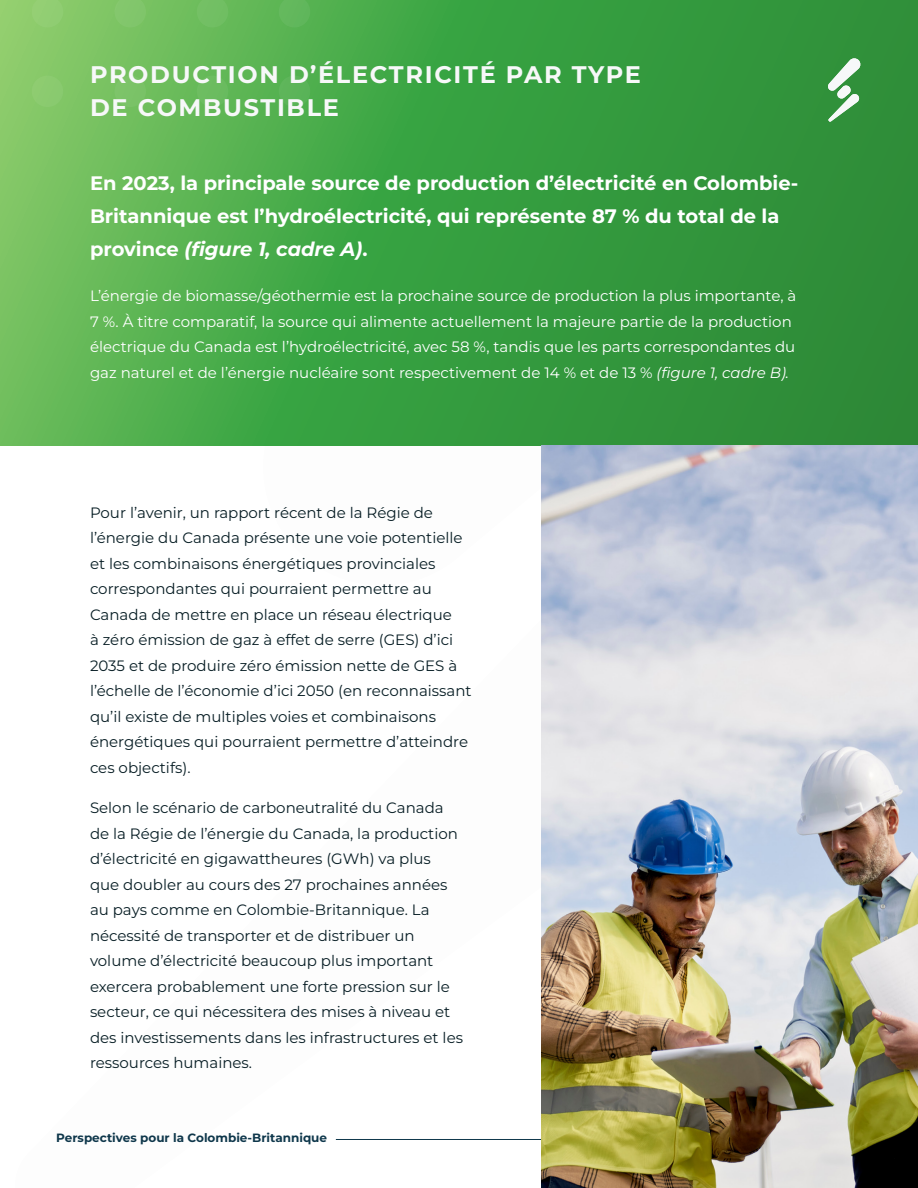
<style>
.page{position:relative;width:918px;height:1188px;background:#fff}
.page>*{position:absolute;margin:0;border:0;box-sizing:border-box;transform-origin:0 0}
.t1{font:700 24px/33px "Montserrat";letter-spacing:.07em;color:#f7f8f9}
.Intro_Copy{font:700 19.5px/33px "Montserrat";color:#fff}
.Body_Copy__Space_Before{font:15px/25.5px "Montserrat";color:#081e25}
.Body_Copy{font:15px/25.5px "Montserrat";color:#fff}
.t2{font:700 12px "Montserrat";color:#0f384c}
.s1{font-style:italic}
</style>
<div class="page">
<svg style="left:0;top:0;width:918px;height:446px;background:#43a346"></svg>
<svg style="left:828px;top:58px;width:33px;height:64px"></svg>
<img style="left:541px;top:446px;width:377px;height:742px">
<svg style="left:114px;top:0;width:32px;height:27px"></svg>
<svg style="left:197px;top:0;width:31px;height:27px"></svg>
<svg style="left:279px;top:0;width:31px;height:27px"></svg>
<div style="left:114px;top:76px;width:32px;height:31px;background:#7bc368;border-radius:50%"></div>
<div style="left:197px;top:76px;width:31px;height:31px;background:#6cbc60;border-radius:50%"></div>
<div style="left:279px;top:76px;width:31px;height:31px;background:#5cb459;border-radius:50%"></div>
<svg style="left:32px;top:0;width:31px;height:27px"></svg>
<div style="left:32px;top:76px;width:31px;height:31px;background:#8bcb6f;border-radius:50%"></div>
<h3 class="t1" style="left:90px;top:58px;width:553px">PRODUCTION D’ÉLECTRICITÉ PAR TYPE<br>DE COMBUSTIBLE</h3>
<p class="Intro_Copy" style="left:90px;top:166px;width:710px">En 2023, la principale source de production d’électricité en Colombie-<br>Britannique est l’hydroélectricité, qui représente 87 % du total de la province <span class="s1">(figure 1, cadre A)</span>.</p>
<p class="Body_Copy" style="left:90px;top:283px;width:708px">L’énergie de biomasse/géothermie est la prochaine source de production la plus importante, à 7 %. À titre comparatif, la source qui alimente actuellement la majeure partie de la production électrique du Canada est l’hydroélectricité, avec 58 %, tandis que les parts correspondantes du gaz naturel et de l’énergie nucléaire sont respectivement de 14 % et de 13 % <span class="s1">(figure 1, cadre B).</span></p>
<p class="Body_Copy__Space_Before" style="left:90px;top:499px;width:383px">Pour l’avenir, un rapport récent de la Régie de l’énergie du Canada présente une voie potentielle et les combinaisons énergétiques provinciales correspondantes qui pourraient permettre au Canada de mettre en place un réseau électrique<br>à zéro émission de gaz à effet de serre (GES) d’ici 2035 et de produire zéro émission nette de GES à l’échelle de l’économie d’ici 2050 (en reconnaissant qu’il existe de multiples voies et combinaisons énergétiques qui pourraient permettre d’atteindre ces objectifs).</p>
<p class="Body_Copy__Space_Before" style="left:90px;top:795px;width:375px">Selon le scénario de carboneutralité du Canada de la Régie de l’énergie du Canada, la production d’électricité en gigawattheures (GWh) va plus que doubler au cours des 27 prochaines années au pays comme en Colombie-Britannique. La nécessité de transporter et de distribuer un volume d’électricité beaucoup plus important exercera probablement une forte pression sur le secteur, ce qui nécessitera des mises à niveau et des investissements dans les infrastructures et les ressources humaines.</p>
<p class="t2" style="left:56px;top:1130px;width:272px">Perspectives pour la Colombie-Britannique</p>
</div>
